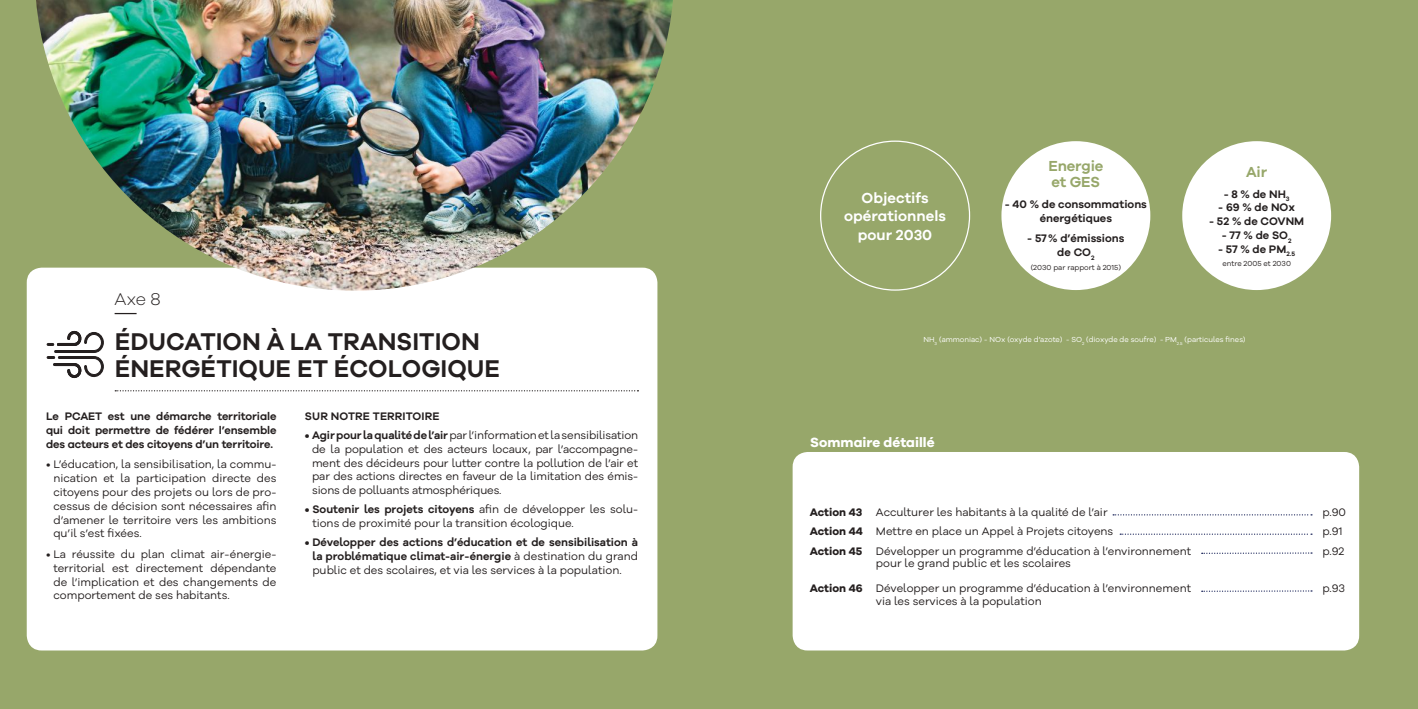
<style>
.page{position:relative;width:1418px;height:709px;background:#fff}
.page>*{position:absolute;margin:0;border:0;box-sizing:border-box;transform-origin:0 0}
.t1{font:600 25px/27.5px "Galano Grotesque";color:#241f1f}
.t2{font:300 17.5px "Galano Grotesque";color:#241f1f}
.t3{font:600 15px/18.8px "Galano Grotesque";color:#fff;text-align:center}
.t4{font:600 15px/16.2px "Galano Grotesque";letter-spacing:-.01em;color:#97a76a}
.t5{font:700 13.75px "Galano Grotesque";color:#fff}
.t6{font:11.25px/13.8px "Galano Grotesque Alt";color:#241f1f;text-align:justify}
.t7{font:600 11.25px/13.8px "Galano Grotesque";color:#241f1f;text-align:center}
.t8{font:600 11.25px/13.8px "Galano Grotesque Alt";color:#241f1f;text-align:justify}
.t9{font:7.5px "Galano Grotesque Alt";color:#fff}
.t10{font:7.5px "Galano Grotesque Alt";color:#241f1f}
.s1{font-weight:600}
.s2{font-weight:400}
.s3{font-family:"Galano Grotesque";font-weight:700}
</style>
<div class="page">
<div style="left:0;top:0;width:1417px;height:709px;background:#97a76a"></div>
<div style="left:792px;top:452px;width:567px;height:198px;background:#fff;border-radius:15px"></div>
<div style="left:27px;top:268px;width:630px;height:382px;background:#fff;border-radius:15px"></div>
<img style="left:36px;top:0;width:637px;height:291px">
<div style="left:1182px;top:141px;width:149px;height:149px;background:#fff;border-radius:50%"></div>
<div style="left:1001px;top:141px;width:149px;height:149px;background:#fff;border-radius:50%"></div>
<svg style="left:115px;top:390px;width:523px;height:1px"></svg>
<svg style="left:115px;top:313px;width:22px;height:1px"></svg>
<svg style="left:46px;top:330px;width:58px;height:49px"></svg>
<svg style="left:1113px;top:514px;width:198px;height:1px"></svg>
<svg style="left:1201px;top:552px;width:110px;height:2px"></svg>
<svg style="left:1120px;top:533px;width:191px;height:2px"></svg>
<svg style="left:1201px;top:590px;width:110px;height:2px"></svg>
<h2 class="t2" style="left:115px;top:288px;width:47px">Axe 8</h2>
<h1 class="t1" style="left:115px;top:327px;width:387px">ÉDUCATION À LA TRANSITION<br>ÉNERGÉTIQUE ET ÉCOLOGIQUE</h1>
<p class="t7" style="left:46px;top:409px;width:232px;text-align:justify">Le PCAET est une démarche territoriale qui doit permettre de fédérer l’ensemble des acteurs et des citoyens d’un territoire.</p>
<p class="t6" style="left:53px;top:457px;width:225px;text-indent:-7px">• L’éducation, la sensibilisation, la commu&shy;nication et la participation directe des citoyens pour des projets ou lors de pro&shy;cessus de décision sont nécessaires afin d’amener le territoire vers les ambitions qu’il s’est fixées.</p>
<p class="t6" style="left:53px;top:547px;width:225px;text-indent:-7px">• La réussite du plan climat air-énergie&shy;territorial est directement dépendante de l’implication et des changements de comportement de ses habitants.</p>
<p class="t7" style="left:305px;top:409px;width:136px">SUR NOTRE TERRITOIRE</p>
<p class="t6" style="left:312px;top:428px;width:327px;text-indent:-7px"><span class="s1">• Agir pour la qualité de l’air</span> par l’information et la sensibilisation de la population et des acteurs locaux, par l’accompagne&shy;ment des décideurs pour lutter contre la pollution de l’air et par des actions directes en faveur de la limitation des émis&shy;sions de polluants atmosphériques.</p>
<p class="t6" style="left:312px;top:502px;width:327px;text-indent:-7px"><span class="s1">• Soutenir les projets citoyens</span> afin de développer les solu&shy;tions de proximité pour la transition écologique.</p>
<p class="t8" style="left:312px;top:535px;width:327px;text-indent:-7px">• Développer des actions d’éducation et de sensibilisation à la problématique climat-air-énergie <span class="s2">à destination du grand public et des scolaires, et via les services à la population.</span></p>
<h3 class="t3" style="left:844px;top:188px;width:103px">Objectifs opérationnels pour 2030</h3>
<h3 class="t4" style="left:1048px;top:157px;width:57px">Energie et GES</h3>
<p class="t7" style="left:1004px;top:197px;width:144px">- 40 % de consommations énergétiques</p>
<p class="t7" style="left:1027px;top:231px;width:99px">- 57% d’émissions de CO<sub>2</sub></p>
<p class="t10" style="left:1030px;top:262px;width:92px">(2030 par rapport à 2015)</p>
<h3 class="t4" style="left:1246px;top:163px;width:23px">Air</h3>
<p class="t7" style="left:1223px;top:187px;width:67px">- 8 % de NH<sub>3</sub></p>
<p class="t7" style="left:1218px;top:200px;width:78px">- 69 % de NOx</p>
<p class="t7" style="left:1209px;top:214px;width:96px">- 52 % de COVNM</p>
<p class="t7" style="left:1221px;top:228px;width:71px">- 77 % de SO<sub>2</sub></p>
<p class="t7" style="left:1218px;top:242px;width:79px">- 57 % de PM<sub>2.5</sub></p>
<p class="t10" style="left:1222px;top:259px;width:70px">entre 2005 et 2030</p>
<p class="t9" style="left:923px;top:335px;width:324px">NH<sub>3</sub> (ammoniac) - NOx (oxyde d’azote) - SO<sub>2</sub> (dioxyde de soufre) - PM<sub>2.5</sub> (particules fines)</p>
<p class="t5" style="left:810px;top:433px;width:126px">Sommaire détaillé</p>
<p class="t6" style="left:809px;top:504px;width:299px"><span class="s3">Action 43</span> Acculturer les habitants à la qualité de l’air</p>
<p class="t6" style="left:1322px;top:504px;width:25px">p.90</p>
<p class="t6" style="left:809px;top:524px;width:305px"><span class="s3">Action 44</span> Mettre en place un Appel à Projets citoyens</p>
<p class="t6" style="left:1322px;top:524px;width:22px">p.91</p>
<p class="t6" style="left:809px;top:543px;width:383px"><span class="s3">Action 45</span> Développer un programme d’éducation à l’environnement</p>
<p class="t6" style="left:1322px;top:543px;width:23px">p.92</p>
<p class="t6" style="left:876px;top:556px;width:196px">pour le grand public et les scolaires</p>
<p class="t6" style="left:809px;top:581px;width:383px"><span class="s3">Action 46</span> Développer un programme d’éducation à l’environnement</p>
<p class="t6" style="left:1322px;top:581px;width:24px">p.93</p>
<p class="t6" style="left:876px;top:593px;width:167px">via les services à la population</p>
</div>
